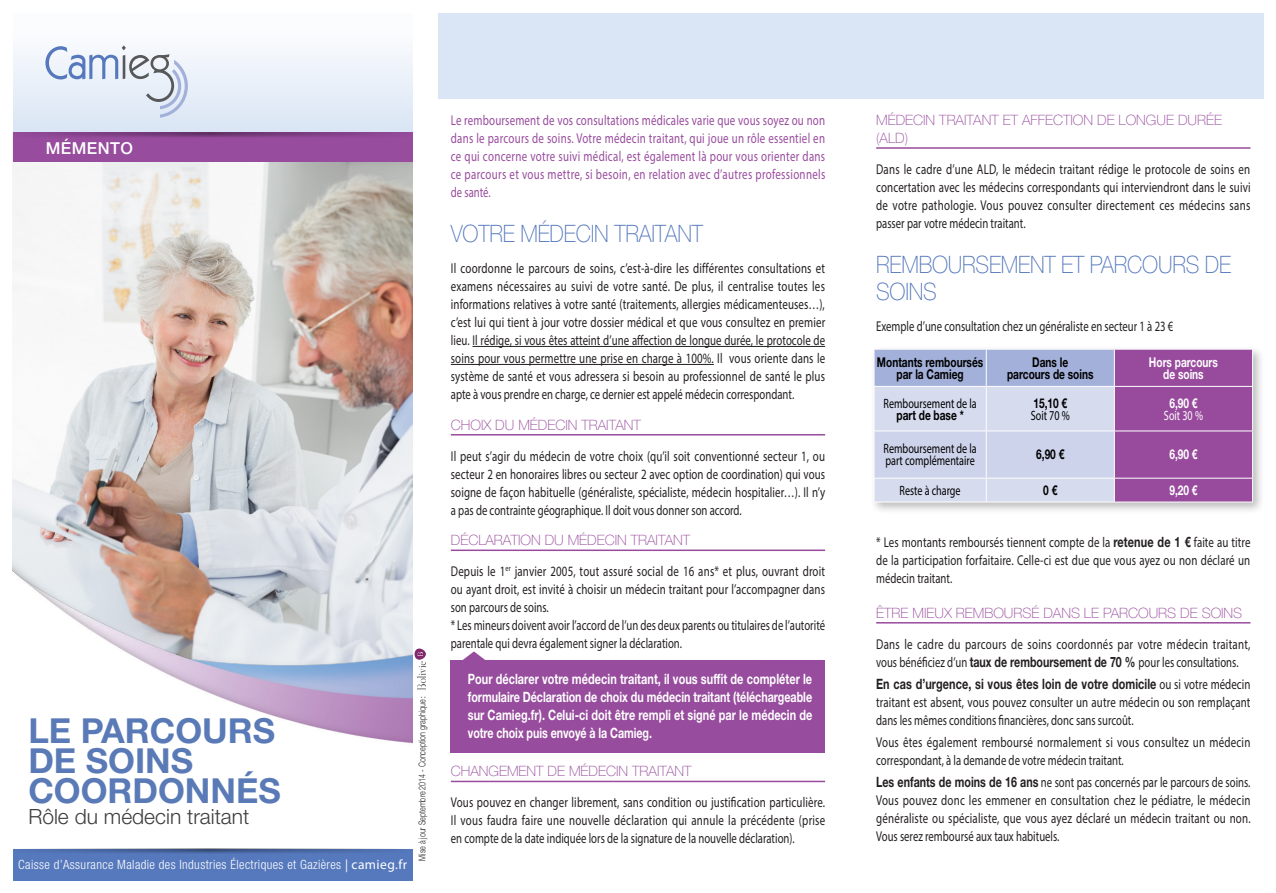
<style>
.page{position:relative;width:1276px;height:893px;background:#fff}
.page>*{position:absolute;margin:0;border:0;box-sizing:border-box;transform-origin:0 0}
.t1{font:700 34.5px/30px "Helvetica Neue LT Std";color:#5a7ab7}
._1_TITRE{font:100 24px/27px "Helvetica Neue LT Std";letter-spacing:-.01em;color:#5679bd;scale:.9 1}
.t2{font:300 21px "Helvetica Neue LT Std";color:#3e3e3f}
.t3{font:500 16.5px "Helvetica Neue LT Std";letter-spacing:.03em;color:#fff}
.courant{font:14.25px/18px "Myriad Pro";color:#231f20;text-align:justify;scale:.76 1}
.courant-2{font:14.25px/18px "Myriad Pro";color:#231f20;scale:.75 1}
.t4{font:14.25px/18px "Myriad Pro";letter-spacing:.03em;color:#984b9d;text-align:justify;scale:.76 1}
.txt_encadré{font:700 14.25px/18px "Helvetica Neue LT Std";letter-spacing:-.005em;color:#fff;text-align:justify;scale:.76 1}
.Titre_2{font:100 14.25px/18px "Helvetica Neue LT Std";color:#984b9d}
.courant-3{font:14.25px/18px "Myriad Pro";letter-spacing:.025em;color:#231f20;scale:.76 1}
.Titre_2-2{font:100 14.25px "Helvetica Neue LT Std";color:#974c9d}
.tableau{font:13.5px/12px "Myriad Pro";color:#000;text-align:center;scale:.75 1}
.tableau-2{font:700 13.5px "Helvetica Neue LT Std";color:#000;scale:.75 1}
.tableau-3{font:700 13.5px "Helvetica Neue LT Std";color:#fff;scale:.75 1}
.tableau-4{font:13.5px "Myriad Pro";color:#fff;scale:.75 1}
.t5{font:300 condensed 12.75px "Helvetica Neue LT Std";letter-spacing:.03em;color:#fff}
.t6{font:300 9.45px "Helvetica Neue LT Std";color:#231f20;scale:.75 1}
.s1{font-family:"Myriad Pro";font-weight:400;font-stretch:normal}
.s2{font-family:"Myriad Pro";font-weight:400;font-stretch:normal;font-size:13.5px}
.s3{font-family:"Myriad Pro";font-weight:400}
.s4{font-family:"Helvetica Neue LT Std";font-weight:700}
</style>
<div class="page">
<div style="left:438px;top:13px;width:825px;height:85px;background:#dae6f5"></div>
<img style="left:13px;top:162px;width:399px;height:358px">
<img style="left:12px;top:520px;width:400px;height:224px">
<div style="left:13px;top:848px;width:399px;height:32px;background:#5679bd"></div>
<svg style="left:13px;top:848px;width:399px;height:6px"></svg>
<div style="left:13px;top:13px;width:399px;height:119px;background:linear-gradient(to bottom,#fffffe,#dae6f5)"></div>
<div style="left:13px;top:132px;width:399px;height:30px;background:#974c9d"></div>
<svg style="left:43px;top:132px;width:336px;height:5px"></svg>
<svg style="left:45px;top:45px;width:143px;height:73px"></svg>
<svg style="left:414px;top:648px;width:12px;height:42px"></svg>
<hr style="left:472px;top:346px;width:353px;height:1px;background:#231f20">
<hr style="left:451px;top:364px;width:263px;height:1px;background:#231f20">
<hr style="left:451px;top:434px;width:374px;height:1px;background:#984b9d">
<hr style="left:451px;top:550px;width:374px;height:1px;background:#984b9d">
<hr style="left:876px;top:147px;width:374px;height:2px;background:#984b9d">
<hr style="left:876px;top:622px;width:374px;height:1px;background:#984b9d">
<div style="left:869px;top:345px;width:396px;height:170px;background:#231f20;opacity:.3"></div>
<hr style="left:873px;top:502px;width:113px;height:1px;background:#fff">
<hr style="left:986px;top:502px;width:128px;height:1px;background:#fff">
<hr style="left:1114px;top:502px;width:139px;height:1px;background:#fff">
<svg style="left:873px;top:349px;width:380px;height:153px;background:#b8a1cd"></svg>
<svg style="left:463px;top:651px;width:22px;height:9px"></svg>
<div style="left:451px;top:660px;width:374px;height:93px;background:#974c9d"></div>
<hr style="left:451px;top:781px;width:374px;height:1px;background:#974c9d">
<p class="t3" style="left:46px;top:138px;width:89px">MÉMENTO</p>
<p class="t1" style="left:28px;top:715px;width:254px">LE PARCOURS<br>DE SOINS<br>COORDONNÉS</p>
<p class="t2" style="left:28px;top:804px;width:222px">Rôle du médecin traitant</p>
<p class="t5" style="left:18px;top:857px;width:390px">Caisse d’Assurance Maladie des Industries Électriques et Gazières <span class="s1">|</span> <span class="s2">camieg.fr</span></p>
<p class="t6" style="left:416px;top:861px;width:220px;rotate:-90deg">Mise à jour Septembre 2014 - Conception graphique <span class="s3">:</span></p>
<p class="t4" style="left:451px;top:111px;width:494px">Le remboursement de vos consultations médicales varie que vous soyez ou non dans le parcours de soins. Votre médecin traitant, qui joue un rôle essentiel en ce qui concerne votre suivi médical, est également là pour vous orienter dans ce parcours et vous mettre, si besoin, en relation avec d’autres professionnels de santé.</p>
<p class="_1_TITRE" style="left:451px;top:220px;width:282px">VOTRE MÉDECIN TRAITANT</p>
<p class="courant" style="left:451px;top:259px;width:494px">Il coordonne le parcours de soins, c’est-à-dire les différentes consultations et examens nécessaires au suivi de votre santé. De plus, il centralise toutes les informations relatives à votre santé (traitements, allergies médicamenteuses…), c’est lui qui tient à jour votre dossier médical et que vous consultez en premier lieu. Il rédige, si vous êtes atteint d’une affection de longue durée, le protocole de soins pour vous permettre une prise en charge à 100%. Il vous oriente dans le système de santé et vous adressera si besoin au professionnel de santé le plus apte à vous prendre en charge, ce dernier est appelé médecin correspondant.</p>
<p class="Titre_2" style="left:451px;top:416px;width:191px">CHOIX DU MÉDECIN TRAITANT</p>
<p class="courant" style="left:451px;top:446px;width:494px">Il peut s’agir du médecin de votre choix (qu’il soit conventionné secteur 1, ou secteur 2 en honoraires libres ou secteur 2 avec option de coordination) qui vous soigne de façon habituelle (généraliste, spécialiste, médecin hospitalier…). Il n’y a pas de contrainte géographique. Il doit vous donner son accord.</p>
<p class="Titre_2" style="left:451px;top:531px;width:241px">DÉCLARATION DU MÉDECIN TRAITANT</p>
<p class="courant" style="left:451px;top:562px;width:494px">Depuis le 1<sup>er</sup> janvier 2005, tout assuré social de 16 ans* et plus, ouvrant droit ou ayant droit, est invité à choisir un médecin traitant pour l’accompagner dans son parcours de soins.</p>
<p class="courant-2" style="left:451px;top:616px;width:500px">* Les mineurs doivent avoir l’accord de l’un des deux parents ou titulaires de l’autorité parentale qui devra également signer la déclaration.</p>
<p class="txt_encadré" style="left:468px;top:670px;width:455px">Pour déclarer votre médecin traitant, il vous suffit de compléter le formulaire Déclaration de choix du médecin traitant (téléchargeable sur Camieg.fr). Celui-ci doit être rempli et signé par le médecin de votre choix puis envoyé à la Camieg.</p>
<p class="Titre_2-2" style="left:451px;top:763px;width:242px">CHANGEMENT DE MÉDECIN TRAITANT</p>
<p class="courant" style="left:451px;top:793px;width:494px">Vous pouvez en changer librement, sans condition ou justification particulière.<br>Il vous faudra faire une nouvelle déclaration qui annule la précédente (prise en compte de la date indiquée lors de la signature de la nouvelle déclaration).</p>
<p class="Titre_2" style="left:876px;top:111px;width:347px">MÉDECIN TRAITANT ET AFFECTION DE LONGUE DURÉE (ALD)</p>
<p class="courant" style="left:876px;top:160px;width:494px">Dans le cadre d’une ALD, le médecin traitant rédige le protocole de soins en concertation avec les médecins correspondants qui interviendront dans le suivi de votre pathologie. Vous pouvez consulter directement ces médecins sans passer par votre médecin traitant.</p>
<p class="_1_TITRE" style="left:876px;top:251px;width:396px">REMBOURSEMENT ET PARCOURS DE<br>SOINS</p>
<p class="courant-2" style="left:876px;top:317px;width:398px">Exemple d’une consultation chez un généraliste en secteur 1 à 23 €</p>
<p class="tableau-2" style="left:877px;top:353px;width:143px">Montants remboursés</p>
<p class="tableau-2" style="left:896px;top:365px;width:91px">par la Camieg</p>
<p class="tableau-2" style="left:1032px;top:353px;width:49px">Dans le</p>
<p class="tableau-2" style="left:1007px;top:365px;width:117px">parcours de soins</p>
<p class="tableau-3" style="left:1149px;top:353px;width:94px">Hors parcours</p>
<p class="tableau-3" style="left:1163px;top:365px;width:55px">de soins</p>
<p class="tableau" style="left:883px;top:397px;width:126px">Remboursement de la <span class="s4">part de base *</span></p>
<p class="tableau-2" style="left:1033px;top:394px;width:47px">15,10 €</p>
<p class="tableau" style="left:1030px;top:409px;width:54px">Soit 70 %</p>
<p class="tableau-3" style="left:1169px;top:394px;width:39px">6,90 €</p>
<p class="tableau-4" style="left:1164px;top:407px;width:54px">Soit 30 %</p>
<p class="tableau" style="left:883px;top:443px;width:126px;text-align:left">Remboursement de la part complémentaire</p>
<p class="tableau-2" style="left:1036px;top:446px;width:39px">6,90 €</p>
<p class="tableau-3" style="left:1169px;top:446px;width:39px">6,90 €</p>
<p class="tableau" style="left:899px;top:484px;width:83px">Reste à charge</p>
<p class="tableau-2" style="left:1043px;top:482px;width:20px">0 €</p>
<p class="tableau-3" style="left:1169px;top:482px;width:39px">9,20 €</p>
<p class="courant" style="left:876px;top:533px;width:494px">* Les montants remboursés tiennent compte de la <span class="s4">retenue de 1 €</span> faite au titre de la participation forfaitaire. Celle-ci est due que vous ayez ou non déclaré un médecin traitant.</p>
<p class="Titre_2" style="left:876px;top:604px;width:367px">ÊTRE MIEUX REMBOURSÉ DANS LE PARCOURS DE SOINS</p>
<p class="courant-3" style="left:876px;top:635px;width:494px">Dans le cadre du parcours de soins coordonnés par votre médecin traitant, vous bénéficiez d’un <span class="s4">taux de remboursement de 70 %</span> pour les consultations.</p>
<p class="courant" style="left:876px;top:675px;width:494px"><span class="s4">En cas d’urgence, si vous êtes loin de votre domicile</span> ou si votre médecin traitant est absent, vous pouvez consulter un autre médecin ou son remplaçant dans les mêmes conditions financières, donc sans surcoût.</p>
<p class="courant" style="left:876px;top:733px;width:494px">Vous êtes également remboursé normalement si vous consultez un médecin correspondant, à la demande de votre médecin traitant.</p>
<p class="courant-2" style="left:876px;top:773px;width:501px;text-align:justify"><span class="s4">Les enfants de moins de 16 ans</span> ne sont pas concernés par le parcours de soins.<br>Vous pouvez donc les emmener en consultation chez le pédiatre, le médecin généraliste ou spécialiste, que vous ayez déclaré un médecin traitant ou non.<br>Vous serez remboursé aux taux habituels.</p>
</div>
